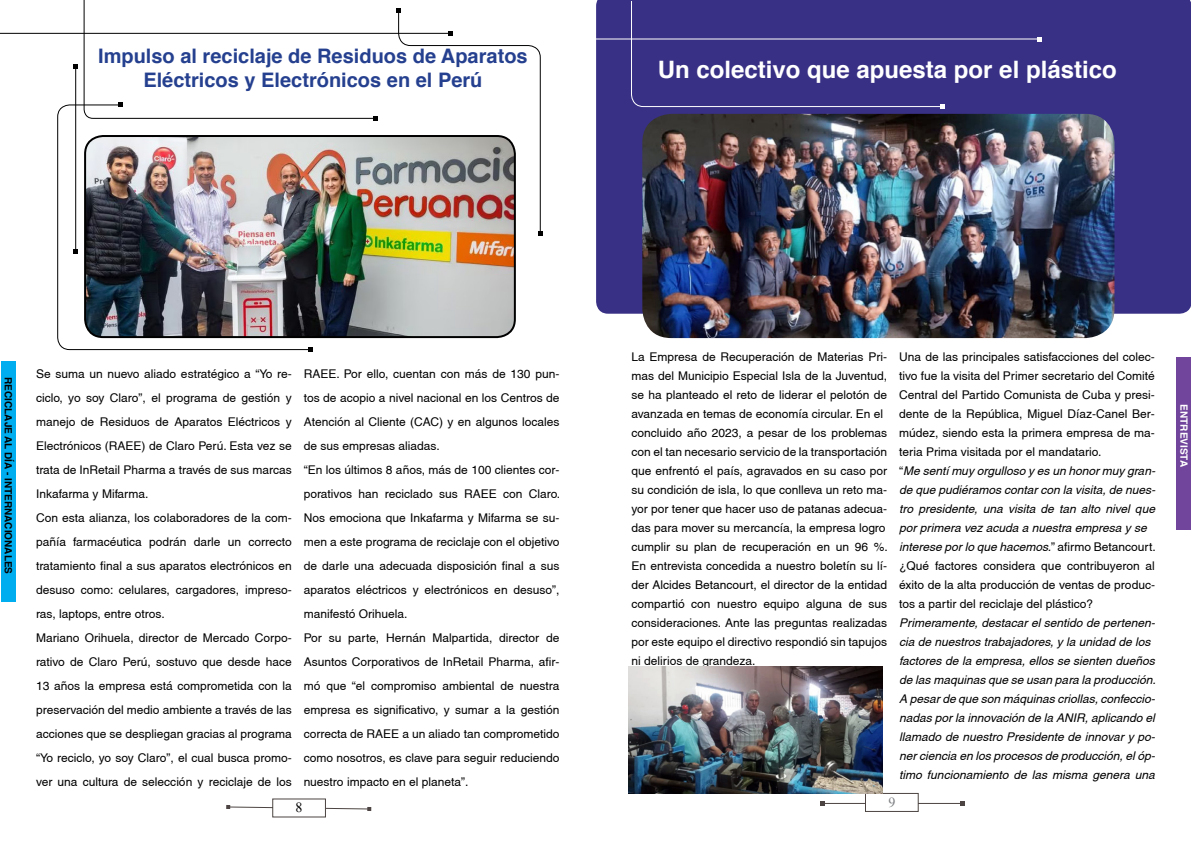
<style>
.page{position:relative;width:1191px;height:842px;background:#fff}
.page>*{position:absolute;margin:0;border:0;box-sizing:border-box;transform-origin:0 0}
.t1{font:700 24px "Helvetica";color:#fff}
.t2{font:700 20px/24px "Helvetica";color:#25408f;text-align:center}
.t3{font:14px "Times New Roman";color:#000}
.t4{font:14px "Times New Roman";color:#7e8083}
.t5{font:12px/24px "Helvetica";color:#000}
.t6{font:italic 12px/19px "Helvetica";color:#000}
.t7{font:700 10px "Helvetica";color:#000}
.t8{font:700 10px "Helvetica";color:#fff}
.s1{font-style:italic}
</style>
<div class="page">
<hr style="left:0;top:33px;width:450px;height:1px;background:#000">
<svg style="left:396px;top:9px;width:146px;height:227px"></svg>
<svg style="left:57px;top:104px;width:255px;height:247px"></svg>
<svg style="left:74px;top:0;width:303px;height:120px"></svg>
<svg style="left:309px;top:348px;width:4px;height:4px"></svg>
<svg style="left:226px;top:805px;width:145px;height:6px"></svg>
<div style="left:273px;top:799px;width:52px;height:18px;background:#fff"></div>
<hr style="left:823px;top:803px;width:139px;height:1px;background:#4c4442">
<svg style="left:821px;top:801px;width:4px;height:4px"></svg>
<svg style="left:960px;top:801px;width:4px;height:4px"></svg>
<div style="left:865px;top:793px;width:53px;height:18px;background:#fff"></div>
<div style="left:865px;top:793px;width:53px;height:19px;border:1px solid #4c4442"></div>
<div style="left:1px;top:362px;width:14px;height:240px;background:#00aeef"></div>
<div style="left:596px;top:0;width:595px;height:314px;background:#383085"></div>
<hr style="left:595px;top:39px;width:444px;height:1px;background:#fff">
<svg style="left:1037px;top:37px;width:4px;height:4px"></svg>
<div style="left:630px;top:0;width:314px;height:109px;background:#383085"></div>
<img style="left:85px;top:136px;width:430px;height:201px">
<div style="left:84px;top:135px;width:432px;height:203px;border:2px solid #000;border-radius:18px"></div>
<img style="left:629px;top:666px;width:254px;height:127px">
<img style="left:642px;top:114px;width:472px;height:224px">
<div style="left:1176px;top:358px;width:15px;height:172px;background:#71459b"></div>
<h2 class="t2" style="left:98px;top:45px;width:431px">Impulso al reciclaje de Residuos de Aparatos<br>Eléctricos y Electrónicos en el Perú</h2>
<h1 class="t1" style="left:658px;top:50px;width:460px">Un colectivo que apuesta por el plástico</h1>
<p class="t7" style="left:16px;top:377px;width:198px;rotate:90deg">RECICLAJE AL DíA - INTERNACIONALES</p>
<p class="t5" style="left:36px;top:362px;width:257px">Se suma un nuevo aliado estratégico a “Yo re&shy;ciclo, yo soy Claro”, el programa de gestión y manejo de Residuos de Aparatos Eléctricos y Electrónicos (RAEE) de Claro Perú. Esta vez se trata de InRetail Pharma a través de sus marcas Inkafarma y Mifarma.<br>Con esta alianza, los colaboradores de la com&shy;pañía farmacéutica podrán darle un correcto tratamiento final a sus aparatos electrónicos en desuso como: celulares, cargadores, impreso&shy;ras, laptops, entre otros.<br>Mariano Orihuela, director de Mercado Corpo&shy;rativo de Claro Perú, sostuvo que desde hace 13 años la empresa está comprometida con la preservación del medio ambiente a través de las acciones que se despliegan gracias al programa “Yo reciclo, yo soy Claro”, el cual busca promo&shy;ver una cultura de selección y reciclaje de los</p>
<p class="t5" style="left:304px;top:361px;width:258px">RAEE. Por ello, cuentan con más de 130 pun&shy;tos de acopio a nivel nacional en los Centros de Atención al Cliente (CAC) y en algunos locales de sus empresas aliadas.<br>“En los últimos 8 años, más de 100 clientes cor&shy;porativos han reciclado sus RAEE con Claro.<br>Nos emociona que Inkafarma y Mifarma se su&shy;men a este programa de reciclaje con el objetivo de darle una adecuada disposición final a sus aparatos eléctricos y electrónicos en desuso”, manifestó Orihuela.<br>Por su parte, Hernán Malpartida, director de Asuntos Corporativos de InRetail Pharma, afir&shy;mó que “el compromiso ambiental de nuestra empresa es significativo, y sumar a la gestión correcta de RAEE a un aliado tan comprometido como nosotros, es clave para seguir reduciendo nuestro impacto en el planeta”.</p>
<p class="t3" style="left:295px;top:798px;width:8px">8</p>
<p class="t5" style="left:631px;top:347px;width:258px;line-height:19px">La Empresa de Recuperación de Materias Pri&shy;mas del Municipio Especial Isla de la Juventud, se ha planteado el reto de liderar el pelotón de avanzada en temas de economía circular. En el concluido año 2023, a pesar de los problemas con el tan necesario servicio de la transportación que enfrentó el país, agravados en su caso por su condición de isla, lo que conlleva un reto ma&shy;yor por tener que hacer uso de patanas adecua&shy;das para mover su mercancía, la empresa logro cumplir su plan de recuperación en un 96 %.<br>En entrevista concedida a nuestro boletín su lí&shy;der Alcides Betancourt, el director de la entidad compartió con nuestro equipo alguna de sus consideraciones. Ante las preguntas realizadas por este equipo el directivo respondió sin tapujos ni delirios de grandeza.</p>
<p class="t5" style="left:899px;top:347px;width:258px;line-height:19px">U na de las principales satisfacciones del colec&shy;tivo fue la visita del Primer secretario del Comité Central del Partido Comunista de Cuba y presi&shy;dente de la República, Miguel Díaz-Canel Ber&shy;múdez, siendo esta la primera empresa de ma&shy;teria Prima visitada por el mandatario.<br>“<span class="s1">Me sentí muy orgulloso y es un honor muy gran&shy;de que pudiéramos contar con la visita, de nues&shy;tro presidente, una visita de tan alto nivel que por primera vez acuda a nuestra empresa y se interese por lo que hacemos.</span>” afirmo Betancourt. ¿Qué factores considera que contribuyeron al éxito de la alta producción de ventas de produc&shy;tos a partir del reciclaje del plástico?</p>
<p class="t6" style="left:899px;top:613px;width:258px">Primeramente, destacar el sentido de pertenen&shy;cia de nuestros trabajadores, y la unidad de los factores de la empresa, ellos se sienten dueños de las maquinas que se usan para la producción.<br>A pesar de que son máquinas criollas, confeccio&shy;nadas por la innovación de la ANIR, aplicando el llamado de nuestro Presidente de innovar y po&shy;ner ciencia en los procesos de producción, el óp&shy;timo funcionamiento de las misma genera una</p>
<p class="t4" style="left:888px;top:792px;width:8px">9</p>
<p class="t8" style="left:1192px;top:404px;width:64px;rotate:90deg">eNTREVISTA</p>
</div>
